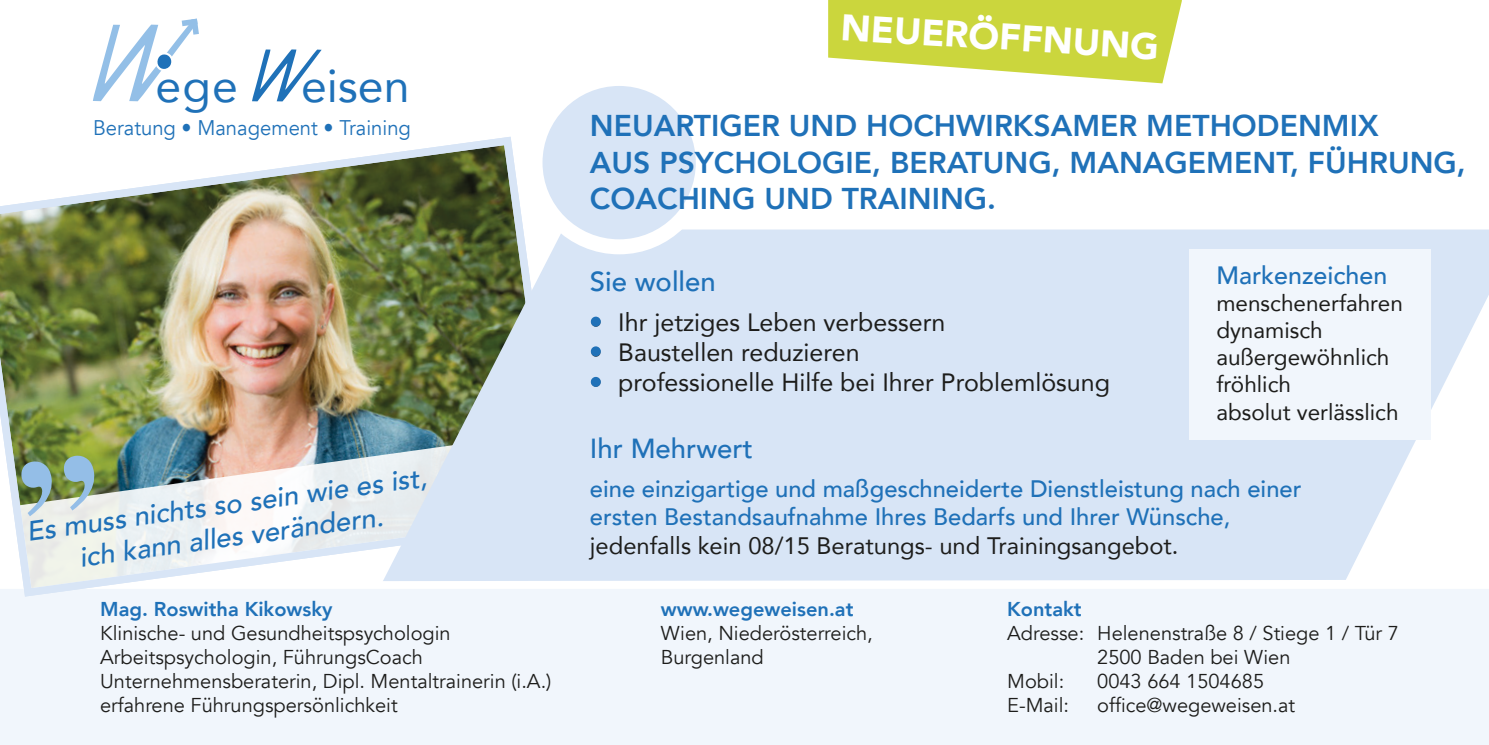
<style>
.page{position:relative;width:1489px;height:745px;background:#fff}
.page>*{position:absolute;margin:0;border:0;box-sizing:border-box;transform-origin:0 0}
.t1{font:46.5px "Avenir";color:#1f71b8}
.t2{font:900 37px "Avenir";color:#fff}
.t3{font:800 30px/36px "Avenir";color:#1f71b8}
.t4{font:italic 500 27.5px "Avenir";color:#1f71b8}
.t5{font:500 27.5px "Avenir";color:#1f71b8}
.t6{font:25px "Avenir";color:#1d1d1b}
.t7{font:500 25px "Avenir";color:#1f71b8}
.t8{font:500 23.75px/28.5px "Avenir";color:#1f71b8}
.t9{font:23.75px "Avenir";color:#1d1d1b}
.t10{font:22.5px "Avenir";color:#1d1d1b}
.t11{font:21px "Avenir";color:#1f71b8;scale:.96 1}
.t12{font:20px "Avenir";color:#1d1d1b}
.t13{font:800 20px "Avenir";color:#1f71b8}
</style>
<div class="page">
<div style="left:0;top:589px;width:1488px;height:155px;background:#f1f6fc"></div>
<svg style="left:252px;top:49px;width:69px;height:52px"></svg>
<svg style="left:93px;top:19px;width:106px;height:82px"></svg>
<svg style="left:828px;top:0;width:353px;height:83px"></svg>
<svg style="left:567px;top:229px;width:921px;height:351px;background:#dbe7f6"></svg>
<div style="left:1189px;top:249px;width:241px;height:190px;background:#f1f6fc"></div>
<div style="left:535px;top:78px;width:168px;height:169px;background:#d8e5f6;border-radius:50%"></div>
<div style="left:527px;top:71px;width:183px;height:183px;border:15px solid #fff;border-radius:50%"></div>
<div style="left:591px;top:316px;width:9px;height:10px;background:#1f71b8;border-radius:50%"></div>
<div style="left:591px;top:346px;width:9px;height:10px;background:#1f71b8;border-radius:50%"></div>
<div style="left:591px;top:376px;width:9px;height:10px;background:#1f71b8;border-radius:50%"></div>
<img style="left:0;top:132px;width:567px;height:468px">
<p class="t1" style="left:301px;top:48px;width:110px">eisen</p>
<p class="t1" style="left:155px;top:48px;width:84px">ege</p>
<p class="t11" style="left:93px;top:115px;width:332px">Beratung • Management • Training</p>
<p class="t4" style="left:25px;top:515px;width:405px;rotate:-8deg">Es muss nichts so sein wie es ist,</p>
<p class="t4" style="left:77px;top:541px;width:308px;rotate:-8deg">ich kann alles verändern.</p>
<p class="t13" style="left:100px;top:593px;width:234px">Mag. Roswitha Kikowsky</p>
<p class="t12" style="left:100px;top:621px;width:352px">Klinische- und Gesundheitspsychologin</p>
<p class="t12" style="left:100px;top:645px;width:324px">Arbeitspsychologin, FührungsCoach</p>
<p class="t12" style="left:100px;top:669px;width:453px">Unternehmensberaterin, Dipl. Mentaltrainerin (i.A.)</p>
<p class="t12" style="left:100px;top:693px;width:299px">erfahrene Führungspersönlichkeit</p>
<p class="t2" style="left:843px;top:-6px;width:320px;rotate:4deg">NEUERÖFFNUNG</p>
<p class="t3" style="left:590px;top:108px;width:790px">NEUARTIGER UND HOCHWIRKSAMER METHODENMIX</p>
<p class="t3" style="left:590px;top:144px;width:877px">AUS PSYCHOLOGIE, BERATUNG, MANAGEMENT, FÜHRUNG,<br>COACHING UND TRAINING.</p>
<p class="t5" style="left:590px;top:257px;width:127px">Sie wollen</p>
<p class="t6" style="left:590px;top:302px;width:357px">• Ihr jetziges Leben verbessern</p>
<p class="t6" style="left:590px;top:332px;width:271px">• Baustellen reduzieren</p>
<p class="t6" style="left:590px;top:362px;width:521px">• professionelle Hilfe bei Ihrer Problemlösung</p>
<p class="t7" style="left:1216px;top:254px;width:172px">Markenzeichen</p>
<p class="t10" style="left:1216px;top:285px;width:188px">menschenerfahren</p>
<p class="t10" style="left:1216px;top:312px;width:108px">dynamisch</p>
<p class="t10" style="left:1216px;top:339px;width:175px">außergewöhnlich</p>
<p class="t10" style="left:1216px;top:366px;width:76px">fröhlich</p>
<p class="t10" style="left:1216px;top:393px;width:184px">absolut verlässlich</p>
<p class="t5" style="left:590px;top:424px;width:164px">Ihr Mehrwert</p>
<p class="t8" style="left:590px;top:472px;width:713px">eine einzigartige und maßgeschneiderte Dienstleistung nach einer ersten Bestandsaufnahme Ihres Bedarfs und Ihrer Wünsche,</p>
<p class="t9" style="left:590px;top:526px;width:590px">jedenfalls kein 08/15 Beratungs- und Trainingsangebot.</p>
<p class="t13" style="left:660px;top:593px;width:194px">www.wegeweisen.at</p>
<p class="t12" style="left:660px;top:621px;width:213px">Wien, Niederösterreich,</p>
<p class="t12" style="left:660px;top:645px;width:104px">Burgenland</p>
<p class="t13" style="left:1007px;top:593px;width:76px">Kontakt</p>
<p class="t12" style="left:1007px;top:621px;width:393px">Adresse: Helenenstraße 8 / Stiege 1 / Tür 7</p>
<p class="t12" style="left:1097px;top:645px;width:195px">2500 Baden bei Wien</p>
<p class="t12" style="left:1007px;top:669px;width:59px">Mobil:</p>
<p class="t12" style="left:1097px;top:669px;width:168px">0043 664 1504685</p>
<p class="t12" style="left:1007px;top:693px;width:63px">E-Mail:</p>
<p class="t12" style="left:1097px;top:693px;width:199px">office@wegeweisen.at</p>
</div>
